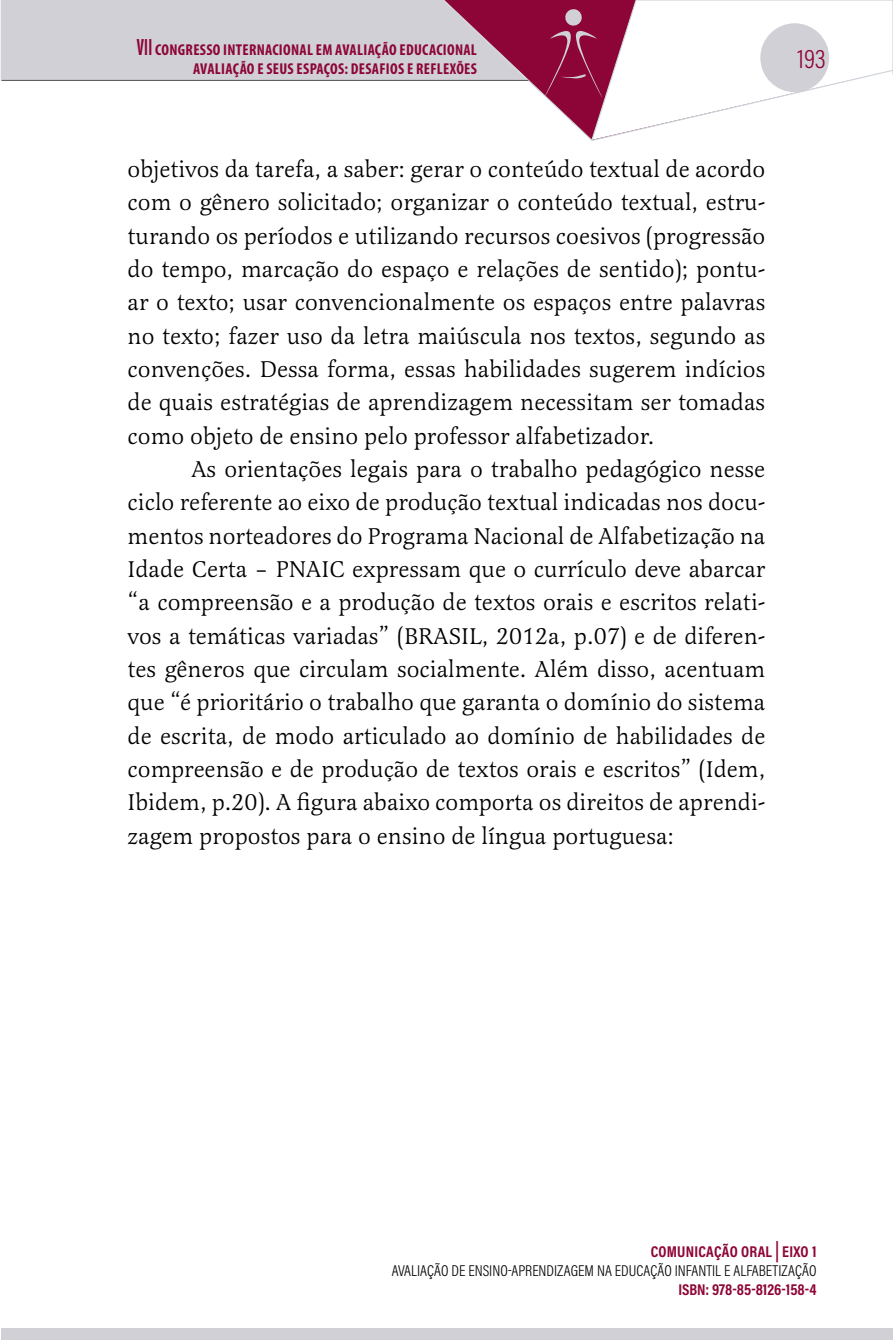
<style>
.page{position:relative;width:893px;height:1340px;background:#fff}
.page>*{position:absolute;margin:0;border:0;box-sizing:border-box;transform-origin:0 0}
.t1{font:300 27px "Acumin Pro Cond";color:#8d0536}
.t2{font:23.62px/33.3px "Latienne Pro";color:#000;text-align:justify}
.t3{font:700 condensed 15.75px/18.9px "Myriad Pro";letter-spacing:.02em;color:#8d0536;text-align:right}
.t4{font:300 15.75px/18.9px "Acumin Pro Cond";color:#000;text-align:right}
.t5{font:700 15.75px "Acumin Pro Cond";color:#8d0536}
.s1{font-size:23.62px}
.s2{font-weight:700;color:#8d0536}
.s3{font-weight:700;font-size:20.47px;color:#8d0536}
</style>
<div class="page">
<svg style="left:528px;top:0;width:365px;height:141px"></svg>
<svg style="left:1px;top:0;width:527px;height:81px;background:#cabfc9"></svg>
<div style="left:760px;top:23px;width:69px;height:69px;background:#d0d0d6;border-radius:50%"></div>
<svg style="left:545px;top:8px;width:57px;height:89px;background:#941b47"></svg>
<hr style="left:2px;top:80px;width:526px;height:1px;background:#545355">
<div style="left:2px;top:1328px;width:891px;height:11px;background:#d0d0d6"></div>
<p class="t3" style="left:137px;top:40px;width:342px"><span class="s1">VII</span> CONGRESSO INTERNACIONAL EM AVALIAÇÃO EDUCACIONAL<br>AVALIAÇÃO E SEUS ESPAÇOS: DESAFIOS E REFLEXÕES</p>
<p class="t1" style="left:798px;top:41px;width:29px">193</p>
<p class="t2" style="left:128px;top:153px;width:639px">objetivos da tarefa, a saber: gerar o conteúdo textual de acordo com o gênero solicitado; organizar o conteúdo textual, estru&shy;turando os períodos e utilizando recursos coesivos (progressão do tempo, marcação do espaço e relações de sentido); pontu&shy;ar o texto; usar convencionalmente os espaços entre palavras no texto; fazer uso da letra maiúscula nos textos, segundo as convenções. Dessa forma, essas habilidades sugerem indícios de quais estratégias de aprendizagem necessitam ser tomadas como objeto de ensino pelo professor alfabetizador.</p>
<p class="t2" style="left:128px;top:453px;width:639px;text-indent:64px">As orientações legais para o trabalho pedagógico nesse ciclo referente ao eixo de produção textual indicadas nos docu&shy;mentos norteadores do Programa Nacional de Alfabetização na Idade Certa – PNAIC expressam que o currículo deve abarcar “a compreensão e a produção de textos orais e escritos relati&shy;vos a temáticas variadas” (BRASIL, 2012a, p.07) e de diferen&shy;tes gêneros que circulam socialmente. Além disso, acentuam que “é prioritário o trabalho que garanta o domínio do sistema de escrita, de modo articulado ao domínio de habilidades de compreensão e de produção de textos orais e escritos” (Idem, Ibidem, p.20). A figura abaixo comporta os direitos de aprendi&shy;zagem propostos para o ensino de língua portuguesa:</p>
<p class="t4" style="left:392px;top:1242px;width:426px"><span class="s2">COMUNICAÇÃO ORAL</span> <span class="s3">|</span> <span class="s2">EIXO 1<br></span>AVALIAÇÃO DE ENSINO-APRENDIZAGEM NA EDUCAÇÃO INFANTIL E ALFABETIZAÇÃO</p>
<p class="t5" style="left:678px;top:1279px;width:140px">ISBN: 978-85-8126-158-4</p>
</div>
